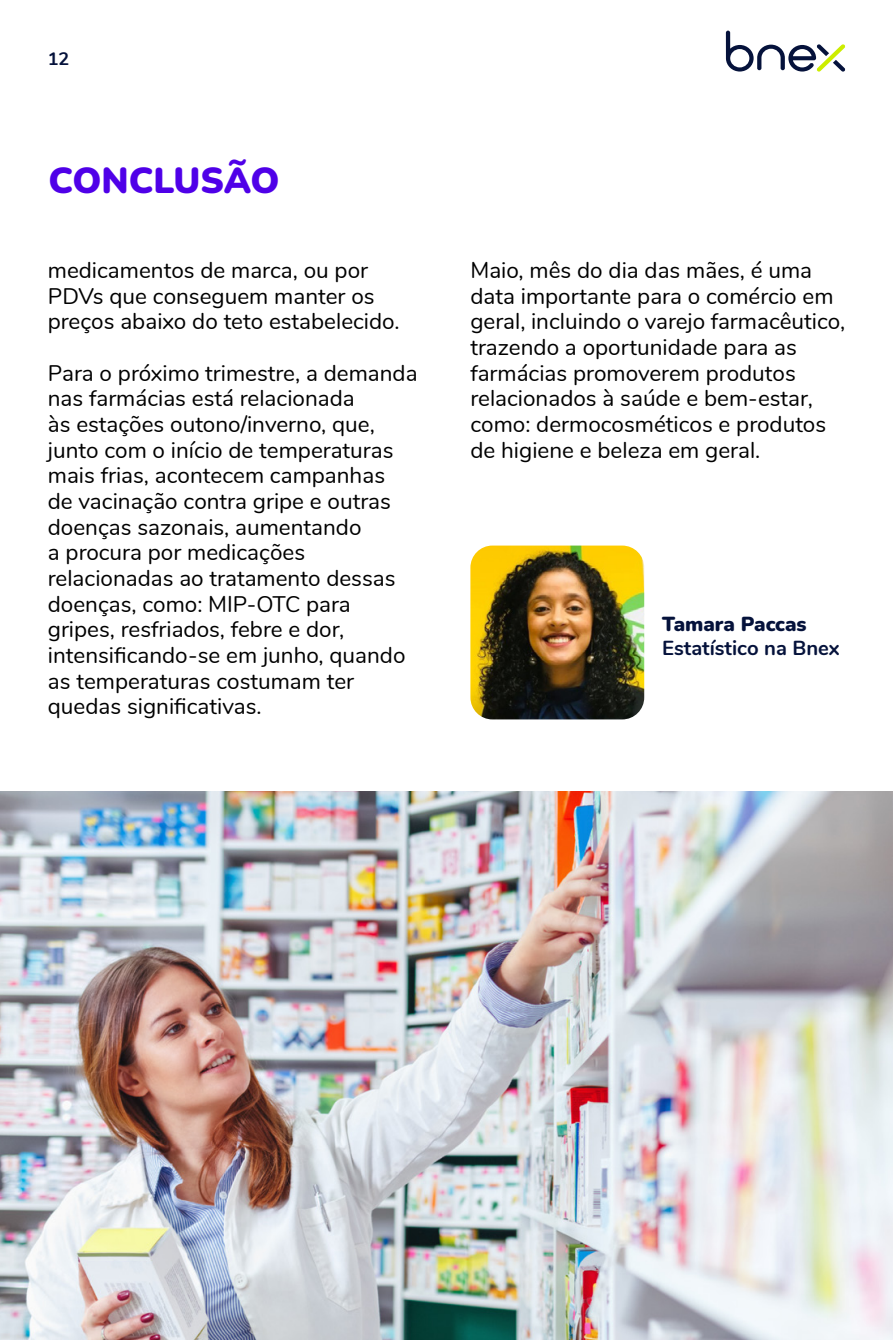
<style>
.page{position:relative;width:893px;height:1340px;background:#fff}
.page>*{position:absolute;margin:0;border:0;box-sizing:border-box;transform-origin:0 0}
.t1{font:900 36px "Nunito";letter-spacing:-.005em;color:#4f00e8}
.t2{font:22.5px/25.7px "Nunito";color:#000}
.t3{font:700 20.25px "Nunito";color:#05123b}
.t4{font:900 20.25px "Nunito";color:#05123b}
.t5{font:700 18px "Nunito";color:#05123b}
</style>
<div class="page">
<img style="left:470px;top:545px;width:174px;height:174px">
<svg style="left:726px;top:31px;width:119px;height:41px"></svg>
<img style="left:0;top:791px;width:893px;height:548px">
<p class="t5" style="left:48px;top:45px;width:23px">12</p>
<h1 class="t1" style="left:49px;top:155px;width:232px">CONCLUSÃO</h1>
<p class="t2" style="left:48px;top:256px;width:353px">medicamentos de marca, ou por<br>PDVs que conseguem manter os preços abaixo do teto estabelecido.</p>
<p class="t2" style="left:48px;top:359px;width:371px">Para o próximo trimestre, a demanda nas farmácias está relacionada<br>às estações outono/inverno, que, junto com o início de temperaturas mais frias, acontecem campanhas<br>de vacinação contra gripe e outras doenças sazonais, aumentando<br>a procura por medicações relacionadas ao tratamento dessas doenças, como: MIP-OTC para gripes, resfriados, febre e dor, intensificando-se em junho, quando as temperaturas costumam ter quedas significativas.</p>
<p class="t2" style="left:470px;top:256px;width:376px">Maio, mês do dia das mães, é uma data importante para o comércio em geral, incluindo o varejo farmacêutico, trazendo a oportunidade para as farmácias promoverem produtos relacionados à saúde e bem-estar, como: dermocosméticos e produtos de higiene e beleza em geral.</p>
<p class="t4" style="left:662px;top:609px;width:146px">Tamara Paccas</p>
<p class="t3" style="left:662px;top:633px;width:179px">Estatístico na Bnex</p>
</div>
